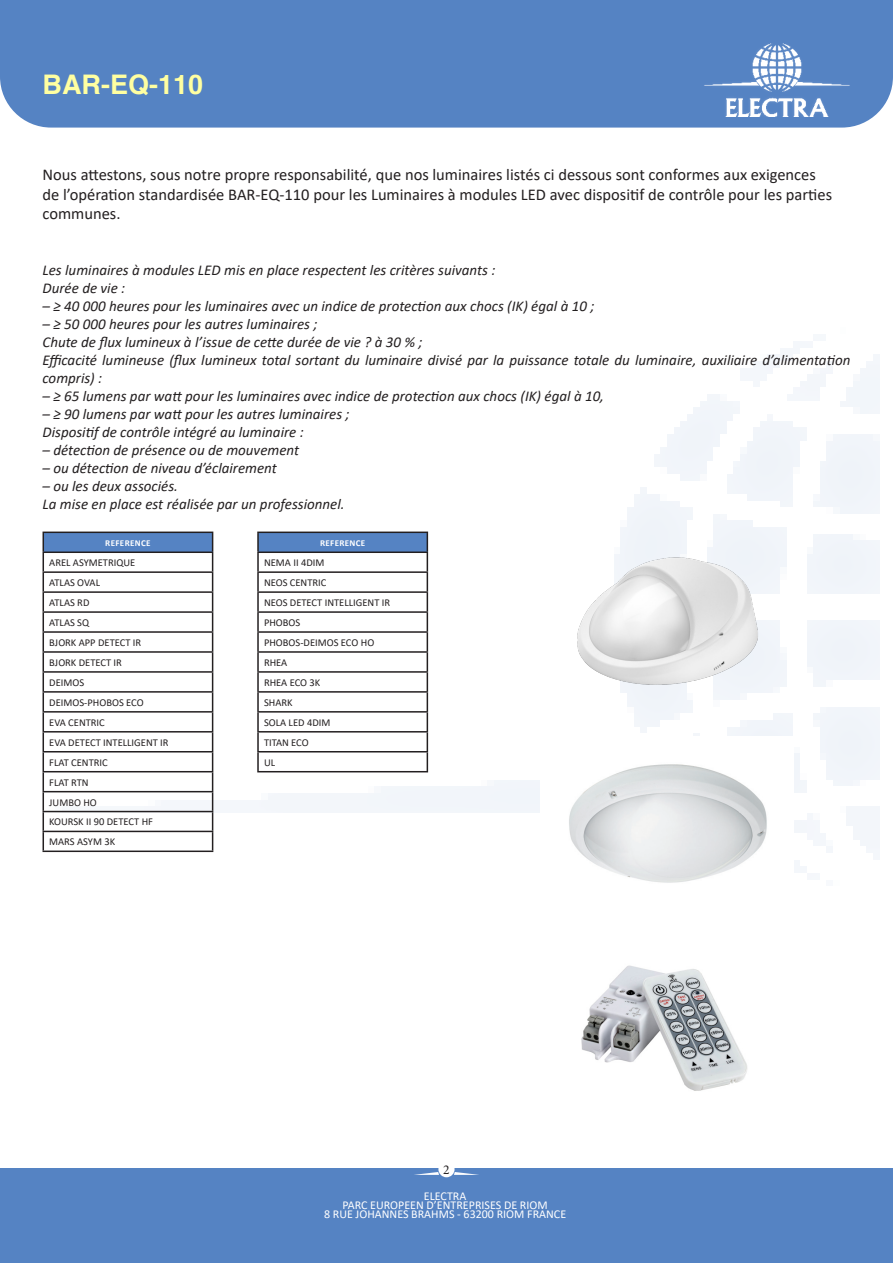
<style>
.page{position:relative;width:893px;height:1263px;background:#fff}
.page>*{position:absolute;margin:0;border:0;box-sizing:border-box;transform-origin:0 0}
.t1{font:700 27px "Helvetica";color:#ffffa1}
.t2{font:16.5px/19.8px "Calibri";color:#231f20}
.t3{font:italic 15px/18px "Calibri";color:#231f20}
.t4{font:13.5px "Minion Pro";color:#231f20}
.t5{font:12px/9px "Calibri";color:#fff;text-align:center}
.t6{font:10.5px/20px "Calibri";color:#231f20}
.t7{font:700 9px "Calibri";letter-spacing:.04em;color:#fff}
</style>
<div class="page">
<div style="left:0;top:1169px;width:893px;height:94px;background:#5583c3"></div>
<div style="left:0;top:0;width:893px;height:128px;background:#5583c3"></div>
<div style="left:696px;top:35px;width:161px;height:91px;background:#5583c3"></div>
<img style="left:704px;top:43px;width:146px;height:73px">
<div style="left:438px;top:1161px;width:17px;height:16px;background:#fff;border-radius:50%"></div>
<svg style="left:414px;top:1172px;width:25px;height:3px"></svg>
<svg style="left:454px;top:1172px;width:25px;height:3px"></svg>
<div style="left:43px;top:532px;width:170px;height:20px;background:#5583c3"></div>
<hr style="left:43px;top:531px;width:170px;height:2px;background:#231f20">
<hr style="left:43px;top:551px;width:170px;height:2px;background:#231f20">
<hr style="left:43px;top:571px;width:170px;height:2px;background:#231f20">
<hr style="left:43px;top:591px;width:170px;height:2px;background:#231f20">
<hr style="left:43px;top:611px;width:170px;height:2px;background:#231f20">
<hr style="left:43px;top:631px;width:170px;height:2px;background:#231f20">
<hr style="left:43px;top:651px;width:170px;height:2px;background:#231f20">
<hr style="left:43px;top:671px;width:170px;height:2px;background:#231f20">
<hr style="left:43px;top:691px;width:170px;height:2px;background:#231f20">
<hr style="left:43px;top:711px;width:170px;height:2px;background:#231f20">
<hr style="left:43px;top:731px;width:170px;height:1px;background:#231f20">
<hr style="left:43px;top:751px;width:170px;height:1px;background:#231f20">
<hr style="left:43px;top:771px;width:170px;height:1px;background:#231f20">
<hr style="left:43px;top:791px;width:170px;height:1px;background:#231f20">
<hr style="left:43px;top:811px;width:170px;height:1px;background:#231f20">
<hr style="left:43px;top:831px;width:170px;height:1px;background:#231f20">
<svg style="left:43px;top:533px;width:1px;height:317px"></svg>
<svg style="left:212px;top:533px;width:1px;height:317px"></svg>
<hr style="left:43px;top:850px;width:170px;height:2px;background:#231f20">
<div style="left:258px;top:532px;width:169px;height:20px;background:#5583c3"></div>
<hr style="left:257px;top:531px;width:171px;height:2px;background:#231f20">
<hr style="left:257px;top:551px;width:171px;height:2px;background:#231f20">
<hr style="left:257px;top:571px;width:171px;height:2px;background:#231f20">
<hr style="left:257px;top:591px;width:171px;height:2px;background:#231f20">
<hr style="left:257px;top:611px;width:171px;height:2px;background:#231f20">
<hr style="left:257px;top:631px;width:171px;height:2px;background:#231f20">
<hr style="left:257px;top:651px;width:171px;height:2px;background:#231f20">
<hr style="left:257px;top:671px;width:171px;height:2px;background:#231f20">
<hr style="left:257px;top:691px;width:171px;height:2px;background:#231f20">
<hr style="left:257px;top:711px;width:171px;height:2px;background:#231f20">
<hr style="left:257px;top:731px;width:171px;height:1px;background:#231f20">
<hr style="left:257px;top:751px;width:171px;height:1px;background:#231f20">
<svg style="left:257px;top:533px;width:2px;height:238px"></svg>
<svg style="left:427px;top:533px;width:1px;height:238px"></svg>
<hr style="left:257px;top:771px;width:171px;height:1px;background:#231f20">
<img style="left:577px;top:548px;width:201px;height:150px">
<img style="left:569px;top:764px;width:198px;height:119px">
<img style="left:581px;top:965px;width:167px;height:126px">
<h1 class="t1" style="left:43px;top:67px;width:162px">BAR-EQ-110</h1>
<p class="t2" style="left:43px;top:164px;width:791px">Nous attestons, sous notre propre responsabilité, que nos luminaires listés ci dessous sont conformes aux exigences de l’opération standardisée BAR-EQ-110 pour les Luminaires à modules LED avec dispositif de contrôle pour les parties communes.</p>
<p class="t3" style="left:43px;top:260px;width:454px">Les luminaires à modules LED mis en place respectent les critères suivants :<br>Durée de vie :</p>
<p class="t3" style="left:43px;top:296px;width:553px">– ≥ 40 000 heures pour les luminaires avec un indice de protection aux chocs (IK) égal à 10 ;</p>
<p class="t3" style="left:43px;top:314px;width:809px">– ≥ 50 000 heures pour les autres luminaires ;<br>Chute de flux lumineux à l’issue de cette durée de vie ? à 30 % ;<br>Efficacité lumineuse (flux lumineux total sortant du luminaire divisé par la puissance totale du luminaire, auxiliaire d’alimentation compris) :</p>
<p class="t3" style="left:43px;top:386px;width:563px">– ≥ 65 lumens par watt pour les luminaires avec indice de protection aux chocs (IK) égal à 10,</p>
<p class="t3" style="left:43px;top:404px;width:309px">– ≥ 90 lumens par watt pour les autres luminaires ;<br>Dispositif de contrôle intégré au luminaire :</p>
<p class="t3" style="left:43px;top:440px;width:258px">– détection de présence ou de mouvement</p>
<p class="t3" style="left:43px;top:458px;width:236px">– ou détection de niveau d’éclairement</p>
<p class="t3" style="left:43px;top:476px;width:304px">– ou les deux associés.<br>La mise en place est réalisée par un professionnel.</p>
<p class="t7" style="left:105px;top:536px;width:47px">REFERENCE</p>
<p class="t6" style="left:49px;top:552px;width:121px">AREL ASYMETRIQUE<br>ATLAS OVAL<br>ATLAS RD<br>ATLAS SQ<br>BJORK APP DETECT IR<br>BJORK DETECT IR<br>DEIMOS<br>DEIMOS-PHOBOS ECO<br>EVA CENTRIC<br>EVA DETECT INTELLIGENT IR<br>FLAT CENTRIC<br>FLAT RTN<br>JUMBO HO<br>KOURSK II 90 DETECT HF<br>MARS ASYM 3K</p>
<p class="t7" style="left:320px;top:536px;width:47px">REFERENCE</p>
<p class="t6" style="left:264px;top:552px;width:128px">NEMA II 4DIM<br>NEOS CENTRIC<br>NEOS DETECT INTELLIGENT IR<br>PHOBOS<br>PHOBOS-DEIMOS ECO HO<br>RHEA<br>RHEA ECO 3K<br>SHARK<br>SOLA LED 4DIM<br>TITAN ECO<br>UL</p>
<p class="t4" style="left:443px;top:1160px;width:8px">2</p>
<p class="t5" style="left:324px;top:1191px;width:244px">ELECTRA<br>PARC EUROPEEN D’ENTREPRISES DE RIOM<br>8 RUE JOHANNES BRAHMS - 63200 RIOM FRANCE</p>
</div>
